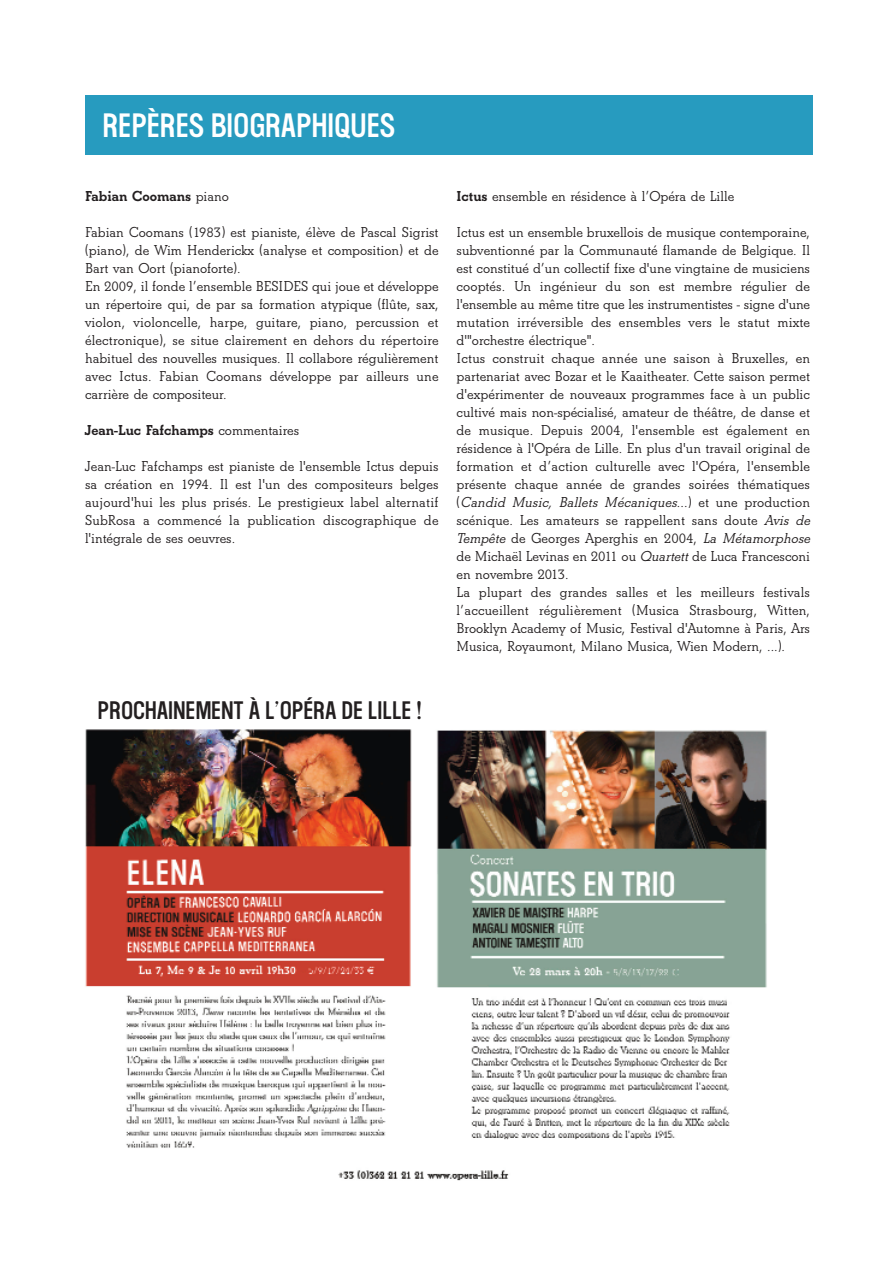
<style>
.page{position:relative;width:893px;height:1263px;background:#fff}
.page>*{position:absolute;margin:0;border:0;box-sizing:border-box;transform-origin:0 0}
.t1{font:30px "Washington";color:#fff}
.t2{font:22.5px "Washington";color:#231f20}
.t3{font:600 15px/18px "Beton T";color:#231f20}
.t4{font:700 15px "Beton T";color:#231f20}
.s1{font-weight:600}
.s2{font-weight:700}
.s3{font-style:italic}
</style>
<div class="page">
<div style="left:85px;top:95px;width:728px;height:60px;background:#279bbf"></div>
<img style="left:85px;top:729px;width:682px;height:452px">
<h1 class="t1" style="left:102px;top:109px;width:294px">REPÈRES BIOGRAPHIQUES</h1>
<p class="t4" style="left:85px;top:187px;width:145px">Fabian Coomans <span class="s1">piano</span></p>
<p class="t3" style="left:85px;top:223px;width:355px">Fabian Coomans (1983) est pianiste, élève de Pascal Sigrist (piano), de Wim Henderickx (analyse et composition) et de Bart van Oort (pianoforte).<br>En 2009, il fonde l’ensemble BESIDES qui joue et développe un répertoire qui, de par sa formation atypique (flûte, sax, violon, violoncelle, harpe, guitare, piano, percussion et électronique), se situe clairement en dehors du répertoire habituel des nouvelles musiques. Il collabore régulièrement avec Ictus. Fabian Coomans développe par ailleurs une carrière de compositeur.</p>
<p class="t4" style="left:85px;top:421px;width:216px">Jean-Luc Fafchamps <span class="s1">commentaires</span></p>
<p class="t3" style="left:85px;top:457px;width:355px;text-align:justify">Jean-Luc Fafchamps est pianiste de l'ensemble Ictus depuis sa création en 1994. Il est l'un des compositeurs belges aujourd'hui les plus prisés. Le prestigieux label alternatif SubRosa a commencé la publication discographique de l'intégrale de ses oeuvres.</p>
<h2 class="t2" style="left:98px;top:698px;width:326px">PROCHAINEMENT À L’OPÉRA DE LILLE !</h2>
<p class="t3" style="left:457px;top:187px;width:279px"><span class="s2">Ictus</span> ensemble en résidence à l’Opéra de Lille</p>
<p class="t3" style="left:457px;top:223px;width:357px">Ictus est un ensemble bruxellois de musique contemporaine, subventionné par la Communauté flamande de Belgique. Il est constitué d’un collectif fixe d'une vingtaine de musiciens cooptés. Un ingénieur du son est membre régulier de l'ensemble au même titre que les instrumentistes - signe d'une mutation irréversible des ensembles vers le statut mixte d'"orchestre électrique".<br>Ictus construit chaque année une saison à Bruxelles, en partenariat avec Bozar et le Kaaitheater. Cette saison permet d'expérimenter de nouveaux programmes face à un public cultivé mais non-spécialisé, amateur de théâtre, de danse et de musique. Depuis 2004, l'ensemble est également en résidence à l'Opéra de Lille. En plus d'un travail original de formation et d’action culturelle avec l'Opéra, l'ensemble présente chaque année de grandes soirées thématiques (<span class="s3">Candid Music, Ballets Mécaniques</span>...) et une production scénique. Les amateurs se rappellent sans doute <span class="s3">Avis de Tempête</span> de Georges Aperghis en 2004, <span class="s3">La Métamorphose </span>de Michaël Levinas en 2011 ou <span class="s3">Quartett</span>de Luca Francesconi en novembre 2013.<br>La plupart des grandes salles et les meilleurs festivals l’accueillent régulièrement (Musica Strasbourg, Witten, Brooklyn Academy of Music, Festival d'Automne à Paris, Ars Musica, Royaumont, Milano Musica, Wien Modern, ...).</p>
</div>
